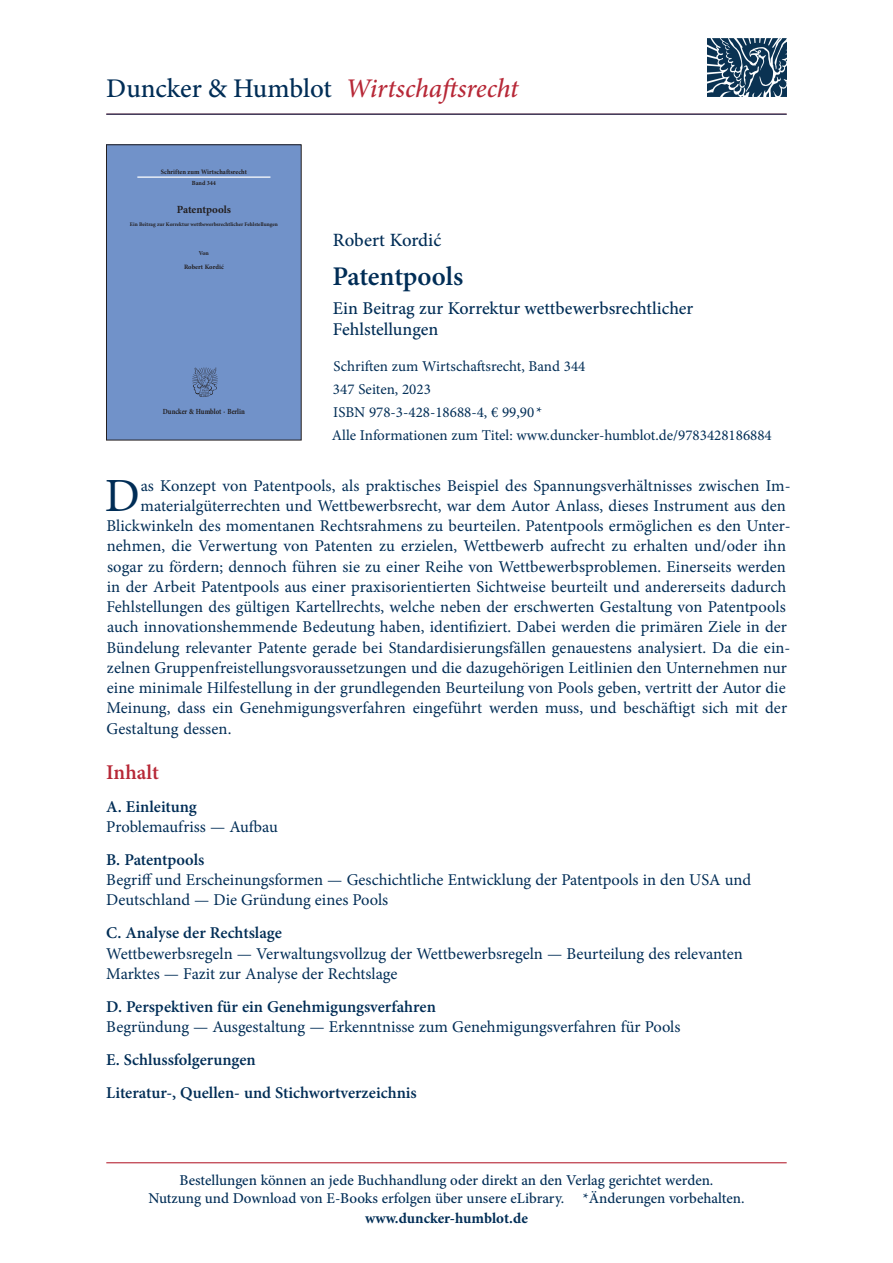
<style>
.page{position:relative;width:893px;height:1263px;background:#fff}
.page>*{position:absolute;margin:0;border:0;box-sizing:border-box;transform-origin:0 0}
.t1{font:47.7px "Minion Pro";color:#002d56}
.t2{font:italic 500 27px "Minion Pro";letter-spacing:-.01em;color:#b72837}
.t3{font:600 27px "Minion Pro";letter-spacing:-.005em;color:#002d56}
.t4{font:600 21px "Minion Pro";color:#b72837}
.t5{font:500 18.75px "Minion Pro";color:#002d56}
.t6{font:500 18px/21px "Minion Pro";color:#002d56}
.t7{font:16.5px/20.2px "Minion Pro";color:#002d56}
.t8{font:600 16.5px/33px "Minion Pro";letter-spacing:-.005em;color:#002d56}
.t9{font:500 15px/18px "Minion Pro";color:#002d56;text-align:center}
.t10{font:15px/23px "Minion Pro";color:#002d56}
.t11{font:700 15px "Minion Pro";color:#002d56}
.t12{font:700 10.95px "Minion Pro";letter-spacing:-.005em;color:#231f20}
.t13{font:700 7.8px "Minion Pro";letter-spacing:-.005em;color:#231f20;scale:.86 1}
.t14{font:700 6.75px "Minion Pro";letter-spacing:.005em;color:#231f20;scale:.96 1}
.t15{font:700 6.6px "Minion Pro";letter-spacing:-.005em;color:#231f20}
.t16{font:700 6.3px "Minion Pro";letter-spacing:.005em;color:#231f20}
.t17{font:700 6px "Minion Pro";color:#231f20}
.t18{font:700 5.4px "Minion Pro";letter-spacing:.005em;color:#231f20}
.s1{font-style:normal;color:#002d56}
</style>
<div class="page">
<hr style="left:106px;top:1162px;width:681px;height:1px;background:#b72837">
<div style="left:106px;top:145px;width:195px;height:295px;background:#7192c9"></div>
<hr style="left:137px;top:176px;width:133px;height:2px;background:#fff">
<img style="left:192px;top:367px;width:26px;height:30px">
<div style="left:106px;top:145px;width:195px;height:295px;border:1px solid #231f20"></div>
<img style="left:707px;top:38px;width:79px;height:59px">
<hr style="left:106px;top:114px;width:681px;height:1px;background:#002d56">
<h2 class="t2" style="left:106px;top:70px;width:414px"><span class="s1">Duncker &amp; Humblot</span> Wirtschaftsrecht</h2>
<p class="t14" style="left:161px;top:167px;width:91px">Schriften zum Wirtschaftsrecht</p>
<p class="t16" style="left:192px;top:179px;width:26px">Band 344</p>
<p class="t12" style="left:177px;top:201px;width:56px">Patentpools</p>
<p class="t18" style="left:130px;top:220px;width:149px">Ein Beitrag zur Korrektur wettbewerbsrechtlicher Fehlstellungen</p>
<p class="t17" style="left:199px;top:249px;width:12px">Von</p>
<p class="t15" style="left:184px;top:262px;width:41px">Robert Kordić</p>
<p class="t13" style="left:163px;top:406px;width:97px">Duncker &amp; Humblot · Berlin</p>
<p class="t5" style="left:333px;top:228px;width:110px">Robert Kordić</p>
<h2 class="t3" style="left:332px;top:258px;width:132px">Patentpools</h2>
<p class="t6" style="left:333px;top:298px;width:362px">Ein Beitrag zur Korrektur wettbewerbsrechtlicher<br>Fehlstellungen</p>
<p class="t10" style="left:332px;top:355px;width:442px">Schriften zum Wirtschaftsrecht, Band 344<br>347 Seiten, 2023<br>ISBN 978-3-428-18688-4, € 99,90 *<br>Alle Informationen zum Titel: www.duncker-humblot.de/9783428186884</p>
<h1 class="t1" style="left:105px;top:464px;width:37px">D</h1>
<p class="t7" style="left:141px;top:475px;width:651px">as Konzept von Patentpools, als praktisches Beispiel des Spannungsverhältnisses zwischen Im-</p>
<p class="t7" style="left:140px;top:495px;width:647px">materialgüterrechten und Wettbewerbsrecht, war dem Autor Anlass, dieses Instrument aus den</p>
<p class="t7" style="left:106px;top:516px;width:686px">Blickwinkeln des momentanen Rechtsrahmens zu beurteilen. Patentpools ermöglichen es den Unter-</p>
<p class="t7" style="left:107px;top:536px;width:681px">nehmen, die Verwertung von Patenten zu erzielen, Wettbewerb aufrecht zu erhalten und/oder ihn</p>
<p class="t7" style="left:107px;top:556px;width:680px">sogar zu fördern; dennoch führen sie zu einer Reihe von Wettbewerbsproblemen. Einerseits werden</p>
<p class="t7" style="left:107px;top:576px;width:681px">in der Arbeit Patentpools aus einer praxisorientierten Sichtweise beurteilt und andererseits dadurch</p>
<p class="t7" style="left:106px;top:597px;width:681px">Fehlstellungen des gültigen Kartellrechts, welche neben der erschwerten Gestaltung von Patentpools</p>
<p class="t7" style="left:107px;top:617px;width:681px">auch innovationshemmende Bedeutung haben, identifiziert. Dabei werden die primären Ziele in der</p>
<p class="t7" style="left:106px;top:637px;width:685px">Bündelung relevanter Patente gerade bei Standardisierungsfällen genauestens analysiert. Da die ein-</p>
<p class="t7" style="left:107px;top:657px;width:682px">zelnen Gruppenfreistellungsvoraussetzungen und die dazugehörigen Leitlinien den Unternehmen nur</p>
<p class="t7" style="left:107px;top:678px;width:680px">eine minimale Hilfestellung in der grundlegenden Beurteilung von Pools geben, vertritt der Autor die</p>
<p class="t7" style="left:106px;top:698px;width:682px">Meinung, dass ein Genehmigungsverfahren eingeführt werden muss, und beschäftigt sich mit der</p>
<p class="t7" style="left:106px;top:718px;width:127px">Gestaltung dessen.</p>
<p class="t4" style="left:106px;top:757px;width:54px">Inhalt</p>
<p class="t8" style="left:106px;top:790px;width:92px">A. Einleitung</p>
<p class="t7" style="left:106px;top:816px;width:173px">Problemaufriss — Aufbau</p>
<p class="t8" style="left:106px;top:843px;width:100px">B. Patentpools</p>
<p class="t7" style="left:106px;top:870px;width:646px">Begriff und Erscheinungsformen — Geschichtliche Entwicklung der Patentpools in den USA und<br>Deutschland — Die Gründung eines Pools</p>
<p class="t8" style="left:106px;top:916px;width:177px">C. Analyse der Rechtslage</p>
<p class="t7" style="left:106px;top:943px;width:638px">Wettbewerbsregeln — Verwaltungsvollzug der Wettbewerbsregeln — Beurteilung des relevanten<br>Marktes — Fazit zur Analyse der Rechtslage</p>
<p class="t8" style="left:106px;top:990px;width:331px">D. Perspektiven für ein Genehmigungsverfahren</p>
<p class="t7" style="left:106px;top:1017px;width:576px">Begründung — Ausgestaltung — Erkenntnisse zum Genehmigungsverfahren für Pools</p>
<p class="t8" style="left:106px;top:1043px;width:312px">E. Schlussfolgerungen<br>Literatur-, Quellen- und Stichwortverzeichnis</p>
<p class="t9" style="left:148px;top:1171px;width:598px">Bestellungen können an jede Buchhandlung oder direkt an den Verlag gerichtet werden.<br>Nutzung und Download von E-Books erfolgen über unsere eLibrary. *Änderungen vorbehalten.</p>
<p class="t11" style="left:365px;top:1207px;width:164px">www.duncker-humblot.de</p>
</div>
